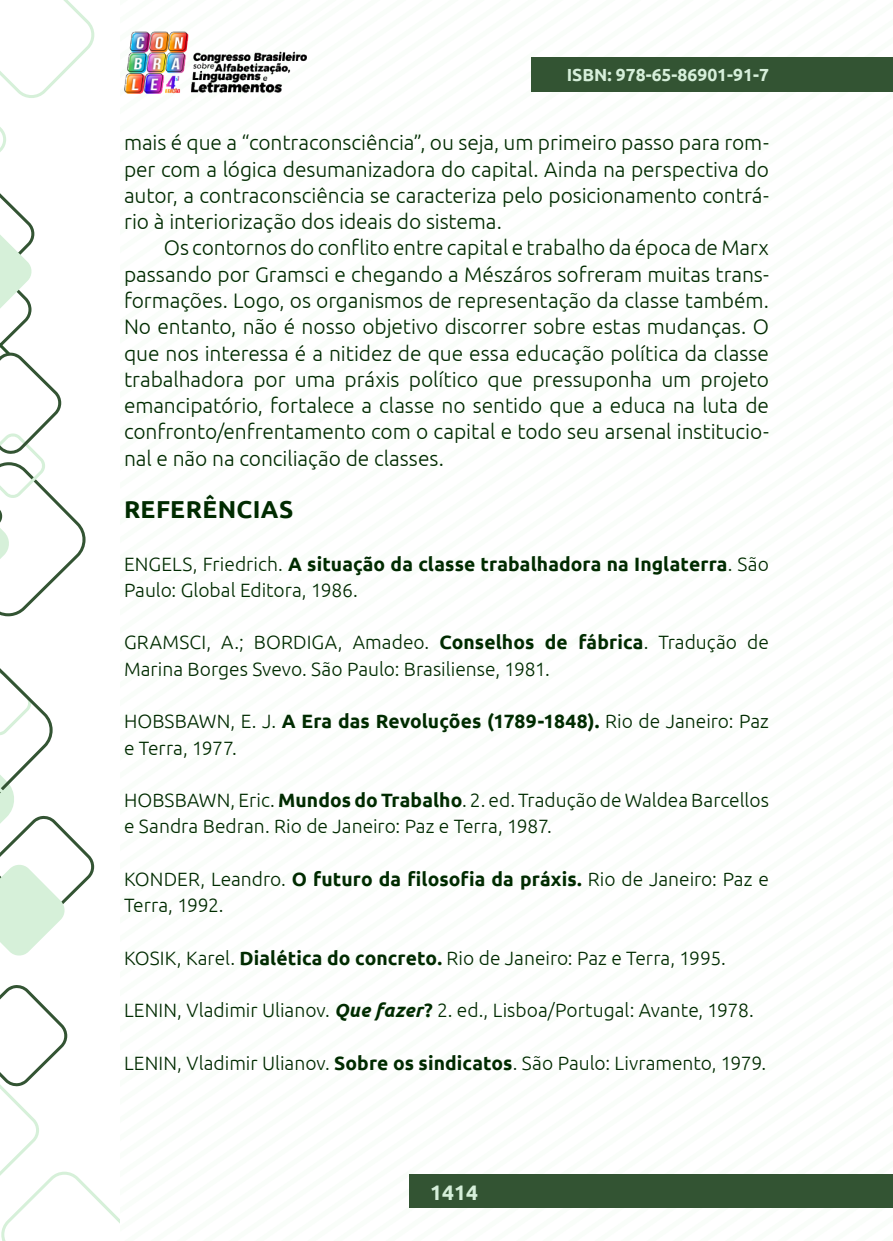
<style>
.page{position:relative;width:893px;height:1241px;background:#fff}
.page>*{position:absolute;margin:0;border:0;box-sizing:border-box;transform-origin:0 0}
._9_SUBTÍTULO{font:700 24.5px "Ubuntu";letter-spacing:.015em;color:#002b00}
._8_CORPO{font:300 21px/26.2px "Ubuntu";letter-spacing:-.005em;color:#002b00;text-align:justify}
.t1{font:700 21px "Ubuntu";color:#d6efda}
._16_REFERENCIAS{font:300 19.25px/26.2px "Ubuntu";color:#002b00}
.t2{font:700 17.5px "Ubuntu";color:#d6efda}
.s1{font-weight:700}
.s2{font-weight:700;font-style:italic}
</style>
<div class="page">
<img style="left:124px;top:31px;width:182px;height:62px">
<div style="left:532px;top:57px;width:361px;height:35px;background:#335433"></div>
<div style="left:410px;top:1174px;width:483px;height:33px;background:#335433"></div>
<svg style="left:0;top:985px;width:119px;height:255px"></svg>
<svg style="left:0;top:0;width:94px;height:616px"></svg>
<svg style="left:0;top:668px;width:94px;height:288px"></svg>
<p class="t2" style="left:567px;top:64px;width:204px">ISBN: 978-65-86901-91-7</p>
<p class="_8_CORPO" style="left:124px;top:129px;width:646px">mais é que a “contraconsciência”, ou seja, um primeiro passo para rom&shy;per com a lógica desumanizadora do capital. Ainda na perspectiva do autor, a contraconsciência se caracteriza pelo posicionamento contrá&shy;rio à interiorização dos ideais do sistema.</p>
<p class="_8_CORPO" style="left:124px;top:234px;width:646px;text-indent:40px">Os contornos do conflito entre capital e trabalho da época de Marx passando por Gramsci e chegando a Mészáros sofreram muitas trans&shy;formações. Logo, os organismos de representação da classe também.<br>No entanto, não é nosso objetivo discorrer sobre estas mudanças. O que nos interessa é a nitidez de que essa educação política da classe trabalhadora por uma práxis político que pressuponha um projeto emancipatório, fortalece a classe no sentido que a educa na luta de confronto/enfrentamento com o capital e todo seu arsenal institucio&shy;nal e não na conciliação de classes.</p>
<p class="_9_SUBTÍTULO" style="left:124px;top:494px;width:171px">REFERÊNCIAS</p>
<p class="_16_REFERENCIAS" style="left:124px;top:550px;width:646px">ENGELS, Friedrich. <span class="s1">A situação da classe trabalhadora na Inglaterra</span>. São<br>Paulo: Global Editora, 1986.</p>
<p class="_16_REFERENCIAS" style="left:124px;top:629px;width:646px">GRAMSCI, A.; BORDIGA, Amadeo. <span class="s1">Conselhos de fábrica</span>. Tradução de<br>Marina Borges Svevo. São Paulo: Brasiliense, 1981.</p>
<p class="_16_REFERENCIAS" style="left:124px;top:707px;width:646px">HOBSBAWN, E. J. <span class="s1">A Era das Revoluções (1789-1848).</span> Rio de Janeiro: Paz e Terra, 1977.</p>
<p class="_16_REFERENCIAS" style="left:124px;top:786px;width:646px">HOBSBAWN, Eric. <span class="s1">Mundos do Trabalho</span>. 2. ed. Tradução de Waldea Barcellos e Sandra Bedran. Rio de Janeiro: Paz e Terra, 1987.</p>
<p class="_16_REFERENCIAS" style="left:124px;top:865px;width:646px">KONDER, Leandro. <span class="s1">O futuro da filosofia da práxis.</span> Rio de Janeiro: Paz e<br>Terra, 1992.</p>
<p class="_16_REFERENCIAS" style="left:124px;top:944px;width:603px">KOSIK, Karel. <span class="s1">Dialética do concreto.</span> Rio de Janeiro: Paz e Terra, 1995.</p>
<p class="_16_REFERENCIAS" style="left:124px;top:996px;width:631px">LENIN, Vladimir Ulianov. <span class="s2">Que fazer</span><span class="s1">?</span> 2. ed., Lisboa/Portugal: Avante, 1978.</p>
<p class="_16_REFERENCIAS" style="left:124px;top:1049px;width:644px">LENIN, Vladimir Ulianov. <span class="s1">Sobre os sindicatos</span>. São Paulo: Livramento, 1979.</p>
<p class="t1" style="left:430px;top:1178px;width:49px">1414</p>
</div>
